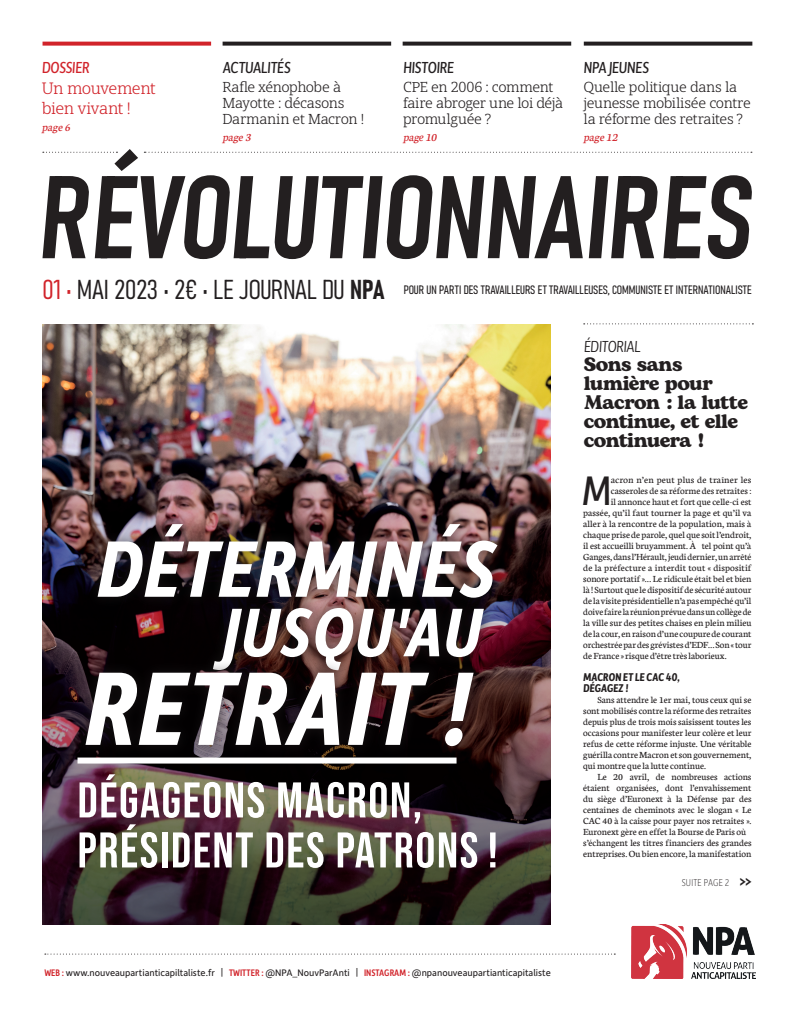
<style>
.page{position:relative;width:794px;height:1021px;background:#fff}
.page>*{position:absolute;margin:0;border:0;box-sizing:border-box;transform-origin:0 0}
.t1{font:115.6px "Bahnschrift";color:#231f20}
.t2{font:italic 700 111px "Depot New Condensed";letter-spacing:.01em;color:#fff}
.t3{font:italic 700 85px "Depot New Condensed";letter-spacing:.01em;color:#fff}
.t4{font:italic 700 73px "Depot New Condensed";letter-spacing:.01em;color:#fff}
.t5{font:50px/50px "Bebas Neue";letter-spacing:.03em;color:#fff}
.t6{font:43.8px "Depot New Condensed";color:#231f20}
.t7{font:27px "Bahnschrift";color:#231f20}
.t8{font:22px "Bahnschrift";color:#231f20}
.t9{font:700 20px/19px "Bogart Trial";letter-spacing:-.03em;color:#231f20}
.t10{font:17px "Depot New Condensed";color:#231f20}
.t11{font:300 17px "Depot New Condensed";color:#231f20}
.t12{font:17px "Depot New Condensed";color:#d1232a}
.t13{font:16px/20px "Open Serif";letter-spacing:-.035em;color:#d1232a}
.t14{font:14px/16px "Open Serif";letter-spacing:-.025em;color:#231f20}
.t15{font:12px "Bahnschrift";color:#231f20}
.t16{font:700 12px/11px "Depot New Condensed";color:#231f20}
.t17{font:italic 12px "Neuton";color:#d1232a}
.t18{font:100 10.5px "Depot New Condensed";letter-spacing:.02em;color:#231f20}
.t19{font:10.1px "Depot New";color:#231f20}
.t20{font:10px/11px "Neuton";color:#231f20;text-align:justify}
.t21{font:10px "Neuton";color:#231f20;scale:1.04 1}
.t22{font:10px "Neuton";letter-spacing:.02em;color:#231f20;scale:1.04 1}
.s1{font-family:"Droid Serif";font-size:10px}
.s2{color:#d1232a}
.s3{font-family:"Depot New Condensed";font-weight:500;color:#d1232a}
</style>
<div class="page">
<img style="left:632px;top:924px;width:123px;height:54px">
<svg style="left:43px;top:152px;width:74px;height:1px"></svg>
<svg style="left:144px;top:152px;width:608px;height:1px"></svg>
<svg style="left:43px;top:42px;width:168px;height:4px"></svg>
<svg style="left:223px;top:42px;width:168px;height:4px"></svg>
<svg style="left:402px;top:42px;width:169px;height:4px"></svg>
<svg style="left:584px;top:42px;width:168px;height:4px"></svg>
<svg style="left:45px;top:953px;width:570px;height:1px"></svg>
<svg style="left:584px;top:323px;width:169px;height:1px"></svg>
<img style="left:43px;top:324px;width:508px;height:600px">
<div style="left:86px;top:511px;width:423px;height:99px;background:#231f20;opacity:.55"></div>
<div style="left:201px;top:595px;width:295px;height:87px;background:#231f20;opacity:.55"></div>
<div style="left:73px;top:659px;width:413px;height:99px;background:#231f20;opacity:.55"></div>
<div style="left:77px;top:757px;width:379px;height:6px;background:#fff"></div>
<h3 class="t12" style="left:42px;top:56px;width:51px">DOSSIER</h3>
<h3 class="t13" style="left:42px;top:77px;width:115px">Un mouvement bien vivant !</h3>
<p class="t17" style="left:42px;top:121px;width:32px">page 6</p>
<h3 class="t10" style="left:222px;top:56px;width:71px">ACTUALITÉS</h3>
<h3 class="t14" style="left:222px;top:78px;width:143px">Rafle xénophobe à<br>Mayotte : décasons<br>Darmanin et Macron !</h3>
<p class="t17" style="left:222px;top:131px;width:32px">page 3</p>
<h3 class="t10" style="left:403px;top:56px;width:54px">HISTOIRE</h3>
<h3 class="t14" style="left:403px;top:78px;width:162px">CPE en 2006 : comment faire abroger une loi déjà promulguée ?</h3>
<p class="t17" style="left:403px;top:131px;width:37px">pag<span class="s1">e</span> 10</p>
<h3 class="t10" style="left:583px;top:56px;width:68px">NPA JEUNES</h3>
<h3 class="t14" style="left:583px;top:78px;width:169px">Quelle politique dans la jeunesse mobilisée contre la réforme des retraites ?</h3>
<p class="t17" style="left:583px;top:131px;width:38px">page 12</p>
<h1 class="t1" style="left:37px;top:130px;width:730px">RÉVOLUTIONNAIRES</h1>
<p class="t15" style="left:404px;top:281px;width:349px">POUR UN PARTI DES TRAVAILLEURS ET TRAVAILLEUSES, COMMUNISTE ET INTERNATIONALISTE</p>
<h3 class="t7" style="left:42px;top:269px;width:344px"><span class="s2">01 •</span> MAI 2023 • 2€ • LE JOURNAL DU NPA</h3>
<h3 class="t3" style="left:97px;top:513px;width:401px">DÉTERMINÉS</h3>
<h3 class="t4" style="left:223px;top:584px;width:260px">JUSQU'AU</h3>
<h2 class="t2" style="left:85px;top:636px;width:390px">RETRAIT !</h2>
<h3 class="t5" style="left:77px;top:774px;width:422px">DÉGAGEONS MACRON,<br>PRÉSIDENT DES PATRONS!</h3>
<p class="t19" style="left:44px;top:966px;width:508px"><span class="s3">WEB :</span> www.nouveaupartianticapiltaliste.fr | <span class="s3">TWITTER :</span> @NPA_NouvParAnti | <span class="s3">INSTAGRAM :</span> @npanouveaupartianticapitaliste</p>
<h3 class="t11" style="left:584px;top:335px;width:60px">ÉDITORIAL</h3>
<h3 class="t9" style="left:584px;top:355px;width:166px">Sons sans lumière pour<br>Macron : la lutte continue, et elle continuera !</h3>
<h3 class="t6" style="left:581px;top:462px;width:35px">M</h3>
<p class="t22" style="left:611px;top:474px;width:137px">acron n’en peut plus de traîner les</p>
<p class="t20" style="left:611px;top:485px;width:142px">casseroles de sa réforme des retraites:</p>
<p class="t20" style="left:611px;top:496px;width:142px">il annonce haut et fort que celle-ci est</p>
<p class="t21" style="left:583px;top:507px;width:163px">passée, qu’il faut tourner la page et qu’il va</p>
<p class="t21" style="left:583px;top:518px;width:163px">aller à la rencontre de la population, mais à</p>
<p class="t20" style="left:583px;top:529px;width:170px">chaque prise de parole, quel que soit l’endroit,</p>
<p class="t20" style="left:583px;top:540px;width:170px">il est accueilli bruyamment. À tel point qu’à</p>
<p class="t20" style="left:583px;top:551px;width:170px">Ganges, dans l’Hérault, jeudi dernier, un arrêté</p>
<p class="t21" style="left:583px;top:562px;width:163px">de la préfecture a interdit tout « dispositif</p>
<p class="t20" style="left:583px;top:573px;width:170px">sonore portatif»… Le ridicule était bel et bien</p>
<p class="t20" style="left:583px;top:584px;width:170px">là ! Surtout que le dispositif de sécurité autour</p>
<p class="t20" style="left:583px;top:595px;width:170px">de la visite présidentielle n’a pas empêché qu’il</p>
<p class="t20" style="left:583px;top:606px;width:170px">doive faire la réunion prévue dans un collège de</p>
<p class="t20" style="left:583px;top:617px;width:170px">la ville sur des petites chaises en plein milieu</p>
<p class="t20" style="left:583px;top:628px;width:170px">de la cour, en raison d’une coupure de courant</p>
<p class="t20" style="left:583px;top:639px;width:170px">orchestrée par des grévistes d’EDF… Son «tour</p>
<p class="t20" style="left:583px;top:650px;width:145px">de France» risque d’être très laborieux.</p>
<p class="t16" style="left:583px;top:671px;width:99px">MACRON ET LE CAC 40,<br>DÉGAGEZ !</p>
<p class="t20" style="left:583px;top:694px;width:170px;text-indent:14px">Sans attendre le 1er mai, tous ceux qui se sont mobilisés contre la réforme des retraites depuis plus de trois mois saisissent toutes les occasions pour manifester leur colère et leur refus de cette réforme injuste. Une véritable guérilla contre Macron et son gouvernement, qui montre que la lutte continue.</p>
<p class="t20" style="left:583px;top:771px;width:170px;text-indent:14px">Le 20 avril, de nombreuses actions étaient organisées, dont l’envahissement du siège d’Euronext à la Défense par des centaines de cheminots avec le slogan « Le CAC 40 à la caisse pour payer nos retraites ».<br>Euronext gère en effet la Bourse de Paris où s’échangent les titres financiers des grandes entreprises. Ou bien encore, la manifestation</p>
<p class="t18" style="left:682px;top:875px;width:49px">SUITE PAGE 2</p>
<h3 class="t8" style="left:740px;top:864px;width:13px">&gt;&gt;</h3>
</div>
